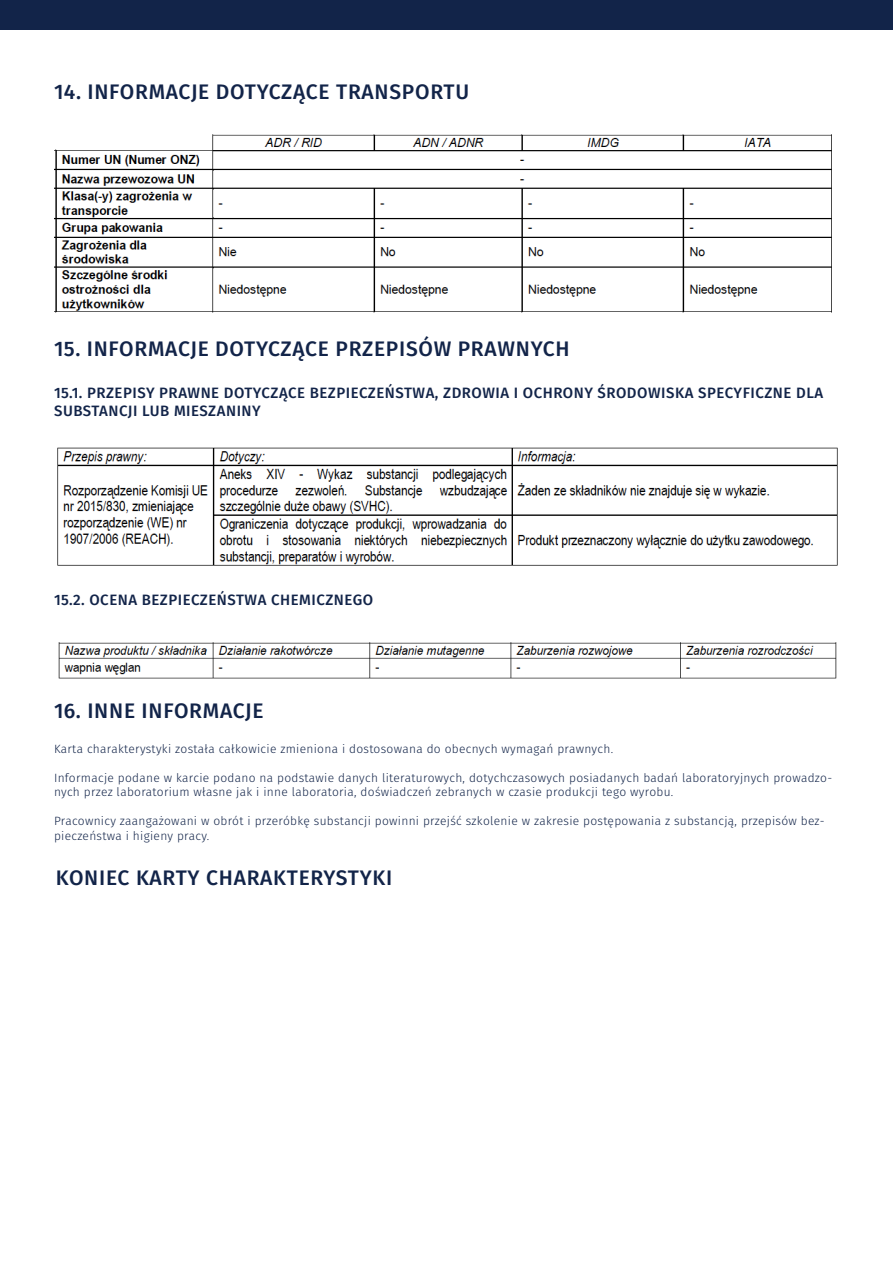
<style>
.page{position:relative;width:893px;height:1263px;background:#fff}
.page>*{position:absolute;margin:0;border:0;box-sizing:border-box;transform-origin:0 0}
.t1{font:500 21px "Fira Sans";letter-spacing:.035em;color:#122449}
.t2{font:500 15px/18px "Fira Sans";letter-spacing:.035em;color:#122449}
.t3{font:300 12px/14.4px "Fira Sans";letter-spacing:.025em;color:#122449}
</style>
<div class="page">
<div style="left:0;top:0;width:893px;height:30px;background:#122449"></div>
<img style="left:54px;top:134px;width:778px;height:179px">
<img style="left:57px;top:447px;width:781px;height:119px">
<img style="left:58px;top:642px;width:779px;height:37px">
<p class="t1" style="left:54px;top:75px;width:417px">14. INFORMACJE DOTYCZĄCE TRANSPORTU</p>
<p class="t1" style="left:54px;top:331px;width:517px">15. INFORMACJE DOTYCZĄCE PRZEPISÓW PRAWNYCH</p>
<p class="t2" style="left:54px;top:383px;width:771px">15.1. PRZEPISY PRAWNE DOTYCZĄCE BEZPIECZEŃSTWA, ZDROWIA I OCHRONY ŚRODOWISKA SPECYFICZNE DLA<br>SUBSTANCJI LUB MIESZANINY</p>
<p class="t2" style="left:54px;top:590px;width:321px">15.2. OCENA BEZPIECZEŃSTWA CHEMICZNEGO</p>
<p class="t1" style="left:54px;top:694px;width:211px">16. INNE INFORMACJE</p>
<p class="t3" style="left:54px;top:742px;width:561px">Karta charakterystyki została całkowicie zmieniona i dostosowana do obecnych wymagań prawnych.</p>
<p class="t3" style="left:54px;top:770px;width:780px">Informacje podane w karcie podano na podstawie danych literaturowych, dotychczasowych posiadanych badań laboratoryjnych prowadzo&shy;nych przez laboratorium własne jak i inne laboratoria, doświadczeń zebranych w czasie produkcji tego wyrobu.</p>
<p class="t3" style="left:54px;top:814px;width:772px">Pracownicy zaangażowani w obrót i przeróbkę substancji powinni przejść szkolenie w zakresie postępowania z substancją, przepisów bez&shy;pieczeństwa i higieny pracy.</p>
<p class="t1" style="left:56px;top:861px;width:338px">KONIEC KARTY CHARAKTERYSTYKI</p>
</div>
